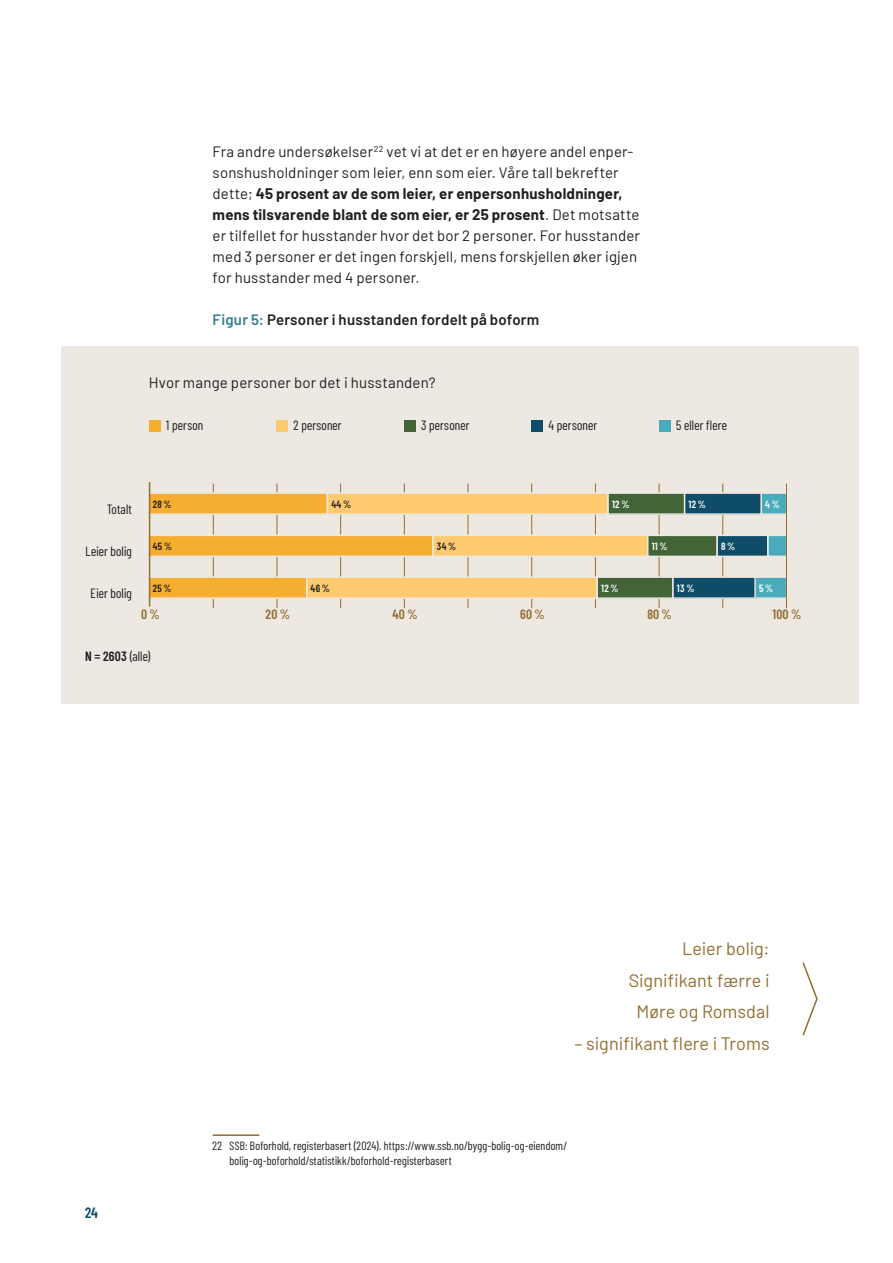
<style>
.page{position:relative;width:893px;height:1263px;background:#fff}
.page>*{position:absolute;margin:0;border:0;box-sizing:border-box;transform-origin:0 0}
.uthevet_text{font:18px/31.5px "Barlow";color:#926e30;text-align:right}
.Brødtekst{font:15px/21px "Barlow";letter-spacing:.01em;color:#231f20}
.Mellomtittel{font:600 15px "Barlow";letter-spacing:.015em;color:#231f20}
.t1{font:600 15px "Barlow Condensed";color:#0f4c68}
.Figur_labels{font:13.5px "Barlow Condensed";letter-spacing:.01em;color:#231f20}
.Figur_labels-2{font:600 13.5px "Barlow Condensed";letter-spacing:.015em;color:#926e30}
.Figur_labels-3{font:600 13.5px "Barlow Condensed";color:#231f20}
.Fotnote{font:12px/15px "Barlow Condensed";letter-spacing:.015em;color:#231f20}
.Figur_labels-4{font:600 10.5px "Barlow Condensed";letter-spacing:.02em;color:#fff}
.Figur_labels-5{font:600 10.5px "Barlow Condensed";letter-spacing:.03em;color:#231f20}
.s1{font-weight:700}
.s2{color:#30818f}
.s3{font-weight:400}
</style>
<div class="page">
<hr style="left:213px;top:1134px;width:46px;height:2px;background:#926e30">
<div style="left:62px;top:346px;width:797px;height:357px;background:#eee8e2"></div>
<hr style="left:277px;top:483px;width:1px;height:125px;background:#926e30">
<hr style="left:531px;top:483px;width:1px;height:125px;background:#926e30">
<hr style="left:659px;top:483px;width:1px;height:125px;background:#926e30">
<hr style="left:404px;top:483px;width:1px;height:125px;background:#926e30">
<hr style="left:213px;top:483px;width:1px;height:125px;background:#926e30">
<hr style="left:468px;top:483px;width:1px;height:125px;background:#926e30">
<hr style="left:595px;top:483px;width:1px;height:125px;background:#926e30">
<hr style="left:722px;top:483px;width:1px;height:125px;background:#926e30">
<hr style="left:340px;top:483px;width:1px;height:125px;background:#926e30">
<div style="left:149px;top:493px;width:178px;height:21px;background:#f5ae2f"></div>
<div style="left:148px;top:492px;width:180px;height:23px;border:2px solid #eee8e2"></div>
<div style="left:149px;top:535px;width:284px;height:21px;background:#f5ae2f"></div>
<div style="left:148px;top:535px;width:286px;height:22px;border:2px solid #eee8e2"></div>
<div style="left:149px;top:577px;width:158px;height:21px;background:#f5ae2f"></div>
<div style="left:148px;top:576px;width:159px;height:23px;border:2px solid #eee8e2"></div>
<div style="left:327px;top:493px;width:281px;height:21px;background:#feca6f"></div>
<div style="left:327px;top:492px;width:282px;height:23px;border:2px solid #eee8e2"></div>
<div style="left:433px;top:535px;width:215px;height:21px;background:#feca6f"></div>
<div style="left:432px;top:535px;width:216px;height:22px;border:2px solid #eee8e2"></div>
<div style="left:307px;top:577px;width:290px;height:21px;background:#feca6f"></div>
<div style="left:306px;top:576px;width:292px;height:23px;border:2px solid #eee8e2"></div>
<div style="left:608px;top:493px;width:77px;height:21px;background:#416537"></div>
<div style="left:607px;top:492px;width:78px;height:23px;border:2px solid #eee8e2"></div>
<div style="left:648px;top:535px;width:69px;height:21px;background:#416537"></div>
<div style="left:647px;top:535px;width:71px;height:22px;border:2px solid #eee8e2"></div>
<div style="left:597px;top:577px;width:76px;height:21px;background:#416537"></div>
<div style="left:596px;top:576px;width:78px;height:23px;border:2px solid #eee8e2"></div>
<div style="left:761px;top:493px;width:26px;height:21px;background:#4aabbc"></div>
<div style="left:760px;top:492px;width:27px;height:23px;border:2px solid #eee8e2"></div>
<div style="left:767px;top:535px;width:20px;height:22px;background:#4aabbc;border:2px solid #eee8e2"></div>
<div style="left:755px;top:577px;width:32px;height:21px;background:#4aabbc"></div>
<div style="left:754px;top:576px;width:33px;height:23px;border:2px solid #eee8e2"></div>
<div style="left:685px;top:493px;width:76px;height:21px;background:#0f4c68"></div>
<div style="left:684px;top:492px;width:78px;height:23px;border:2px solid #eee8e2"></div>
<div style="left:717px;top:535px;width:51px;height:21px;background:#0f4c68"></div>
<div style="left:716px;top:535px;width:52px;height:22px;border:2px solid #eee8e2"></div>
<div style="left:673px;top:577px;width:82px;height:21px;background:#0f4c68"></div>
<div style="left:672px;top:576px;width:84px;height:23px;border:2px solid #eee8e2"></div>
<div style="left:149px;top:420px;width:12px;height:11px;background:#f5ae2f"></div>
<div style="left:276px;top:420px;width:12px;height:11px;background:#feca6f"></div>
<div style="left:404px;top:420px;width:12px;height:11px;background:#416537"></div>
<div style="left:531px;top:420px;width:12px;height:11px;background:#0f4c68"></div>
<div style="left:659px;top:420px;width:12px;height:11px;background:#4aabbc"></div>
<hr style="left:149px;top:482px;width:1px;height:125px;background:#926e30">
<hr style="left:786px;top:483px;width:1px;height:125px;background:#926e30">
<svg style="left:802px;top:962px;width:16px;height:74px"></svg>
<p class="Brødtekst" style="left:213px;top:140px;width:429px">Fra andre undersøkelser<sup>22</sup> vet vi at det er en høyere andel enper&shy;sonshusholdninger som leier, enn som eier. Våre tall bekrefter dette; <span class="s1">45 prosent av de som leier, er enpersonhusholdninger, mens tilsvarende blant de som eier, er 25 prosent</span>. Det motsatte er tilfellet for husstander hvor det bor 2 personer. For husstander med 3 personer er det ingen forskjell, mens forskjellen øker igjen for husstander med 4 personer.</p>
<p class="Mellomtittel" style="left:213px;top:309px;width:328px"><span class="s2">Figur 5:</span> Personer i husstanden fordelt på boform</p>
<p class="Brødtekst" style="left:149px;top:371px;width:288px">Hvor mange personer bor det i husstanden?</p>
<p class="Figur_labels" style="left:166px;top:416px;width:39px">1 person</p>
<p class="Figur_labels" style="left:293px;top:416px;width:50px">2 personer</p>
<p class="Figur_labels" style="left:421px;top:416px;width:50px">3 personer</p>
<p class="Figur_labels" style="left:549px;top:416px;width:50px">4 personer</p>
<p class="Figur_labels" style="left:676px;top:416px;width:52px">5 eller flere</p>
<p class="Figur_labels" style="left:107px;top:500px;width:26px">Totalt</p>
<p class="Figur_labels" style="left:86px;top:542px;width:48px">Leier bolig</p>
<p class="Figur_labels" style="left:91px;top:584px;width:43px">Eier bolig</p>
<p class="Figur_labels-5" style="left:153px;top:496px;width:20px">28 %</p>
<p class="Figur_labels-5" style="left:153px;top:538px;width:20px">45 %</p>
<p class="Figur_labels-5" style="left:153px;top:580px;width:20px">25 %</p>
<p class="Figur_labels-5" style="left:331px;top:496px;width:21px">44 %</p>
<p class="Figur_labels-5" style="left:311px;top:580px;width:21px">46 %</p>
<p class="Figur_labels-5" style="left:437px;top:538px;width:21px">34 %</p>
<p class="Figur_labels-4" style="left:612px;top:496px;width:19px">12 %</p>
<p class="Figur_labels-4" style="left:601px;top:580px;width:19px">12 %</p>
<p class="Figur_labels-4" style="left:689px;top:496px;width:19px">12 %</p>
<p class="Figur_labels-4" style="left:652px;top:538px;width:17px">11 %</p>
<p class="Figur_labels-4" style="left:677px;top:580px;width:19px">13 %</p>
<p class="Figur_labels-4" style="left:721px;top:538px;width:15px">8 %</p>
<p class="Figur_labels-4" style="left:765px;top:496px;width:16px">4 %</p>
<p class="Figur_labels-4" style="left:759px;top:580px;width:15px">5 %</p>
<p class="Figur_labels-2" style="left:141px;top:605px;width:20px">0%</p>
<p class="Figur_labels-2" style="left:266px;top:605px;width:26px">20%</p>
<p class="Figur_labels-2" style="left:392px;top:605px;width:26px">40%</p>
<p class="Figur_labels-2" style="left:520px;top:605px;width:26px">60%</p>
<p class="Figur_labels-2" style="left:647px;top:605px;width:26px">80%</p>
<p class="Figur_labels-2" style="left:772px;top:605px;width:30px">100 %</p>
<p class="Figur_labels-3" style="left:85px;top:647px;width:67px">N = 2603 <span class="s3">(alle)</span></p>
<p class="t1" style="left:85px;top:1201px;width:14px">24</p>
<p class="uthevet_text" style="left:629px;top:931px;width:142px">Leier bolig:<br>Signifikant færre i<br>Møre og Romsdal</p>
<p class="uthevet_text" style="left:574px;top:1026px;width:197px">– signifikant flere i Troms</p>
<p class="Fotnote" style="left:230px;top:1137px;width:339px;text-indent:-17px">22 SSB: Boforhold, registerbasert (2024). https://www.ssb.no/bygg-bolig-og-eiendom/ bolig-og-boforhold/statistikk/boforhold-registerbasert</p>
</div>
